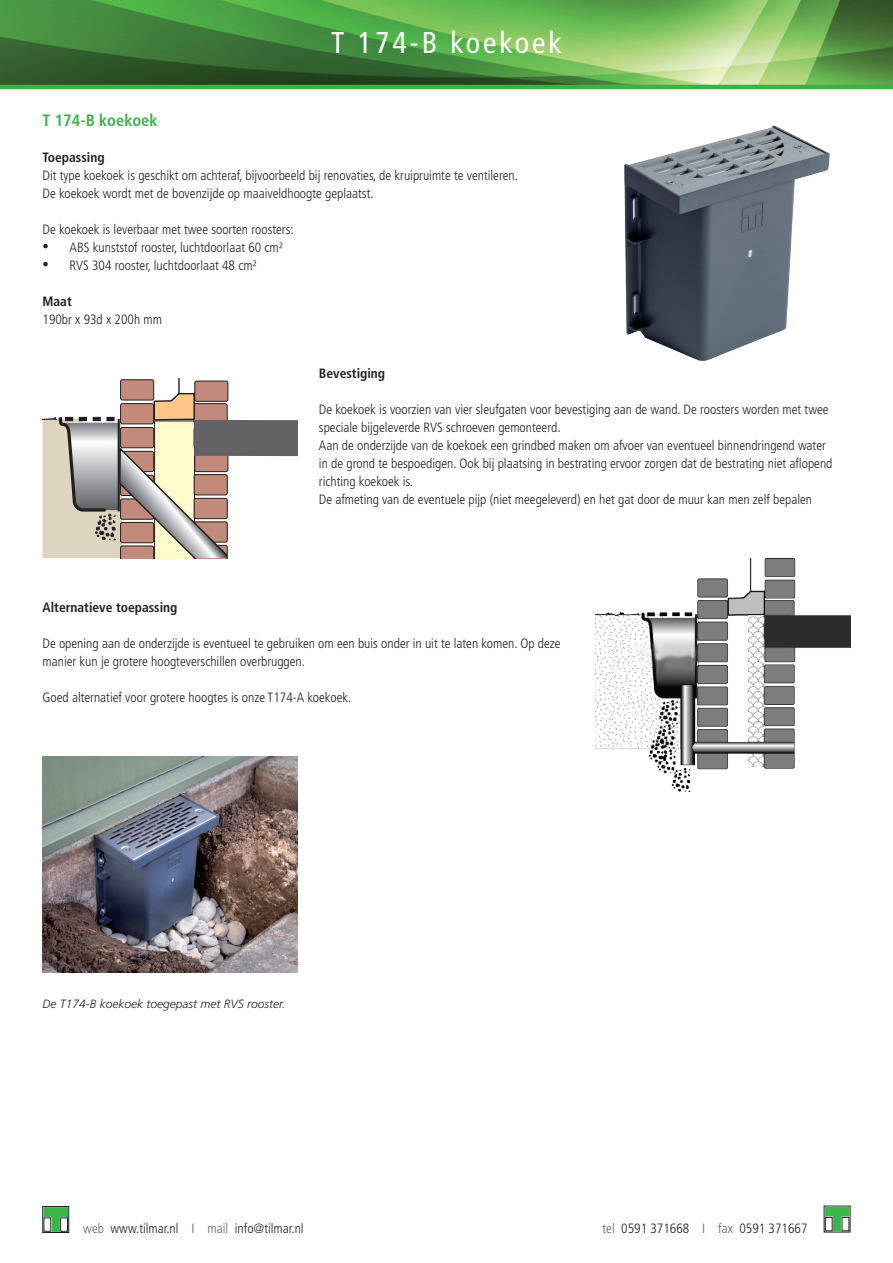
<style>
.page{position:relative;width:893px;height:1263px;background:#fff}
.page>*{position:absolute;margin:0;border:0;box-sizing:border-box;transform-origin:0 0}
.t1{font:condensed 30px "Frutiger LT Std";letter-spacing:.1em;color:#fff}
.t2{font:700 condensed 16.5px "Frutiger LT Std";color:#3ab54a}
.t3{font:300 condensed 13.5px/18px "Frutiger LT Std";color:#231f20}
.t4{font:700 condensed 13.5px "Frutiger LT Std";color:#231f20}
.t5{font:italic 300 12px "Frutiger LT Std";color:#231f20}
.s1{font-family:"Times New Roman";font-weight:400;font-stretch:normal;font-size:18px}
.s2{color:#636366}
</style>
<div class="page">
<img style="left:0;top:0;width:893px;height:85px">
<hr style="left:0;top:85px;width:893px;height:4px;background:#40ae49">
<div style="left:42px;top:1206px;width:27px;height:27px;border:1px solid #231f20"></div>
<svg style="left:43px;top:1207px;width:25px;height:25px"></svg>
<svg style="left:825px;top:1207px;width:24px;height:24px"></svg>
<img style="left:595px;top:558px;width:255px;height:234px">
<img style="left:624px;top:125px;width:206px;height:236px">
<div style="left:194px;top:420px;width:104px;height:36px;background:#636366"></div>
<svg style="left:43px;top:378px;width:186px;height:180px"></svg>
<img style="left:43px;top:756px;width:255px;height:216px">
<p class="t1" style="left:331px;top:25px;width:232px">T 174-B koekoek</p>
<p class="t2" style="left:43px;top:110px;width:117px">T 174-B koekoek</p>
<p class="t4" style="left:43px;top:149px;width:64px">Toepassing</p>
<p class="t3" style="left:43px;top:167px;width:477px">Dit type koekoek is geschikt om achteraf, bijvoorbeeld bij renovaties, de kruipruimte te ventileren.</p>
<p class="t3" style="left:43px;top:185px;width:333px">De koekoek wordt met de bovenzijde op maaiveldhoogte geplaatst.</p>
<p class="t3" style="left:43px;top:221px;width:253px">De koekoek is leverbaar met twee soorten roosters:</p>
<p class="t3" style="left:43px;top:239px;width:242px"><span class="s1">•</span> ABS kunststof rooster, luchtdoorlaat 60 cm²</p>
<p class="t3" style="left:43px;top:257px;width:216px"><span class="s1">•</span> RVS 304 rooster, luchtdoorlaat 48 cm²</p>
<p class="t4" style="left:43px;top:293px;width:31px">Maat</p>
<p class="t3" style="left:43px;top:311px;width:121px">190br x 93d x 200h mm</p>
<p class="t4" style="left:319px;top:365px;width:68px">Bevestiging</p>
<p class="t3" style="left:319px;top:401px;width:511px">De koekoek is voorzien van vier sleufgaten voor bevestiging aan de wand. De roosters worden met twee speciale bijgeleverde RVS schroeven gemonteerd.</p>
<p class="t3" style="left:319px;top:437px;width:515px">Aan de onderzijde van de koekoek een grindbed maken om afvoer van eventueel binnendringend water in de grond te bespoedigen. Ook bij plaatsing in bestrating ervoor zorgen dat de bestrating niet aflopend richting koekoek is.</p>
<p class="t3" style="left:319px;top:491px;width:495px">De afmeting van de eventuele pijp (niet meegeleverd) en het gat door de muur kan men zelf bepalen</p>
<p class="t4" style="left:43px;top:599px;width:137px">Alternatieve toepassing</p>
<p class="t3" style="left:43px;top:635px;width:520px">De opening aan de onderzijde is eventueel te gebruiken om een buis onder in uit te laten komen. Op deze manier kun je grotere hoogteverschillen overbruggen.</p>
<p class="t3" style="left:43px;top:689px;width:310px">Goed alternatief voor grotere hoogtes is onze T174-A koekoek.</p>
<p class="t5" style="left:43px;top:997px;width:244px">De T174-B koekoek toegepast met RVS rooster.</p>
<p class="t3" style="left:83px;top:1219px;width:222px"><span class="s2">web</span> www.tilmar.nl <span class="s2">I mail</span> info@tilmar.nl</p>
<p class="t3" style="left:602px;top:1219px;width:206px"><span class="s2">tel</span> 0591 371668 <span class="s2">I fax</span> 0591 371667</p>
</div>
